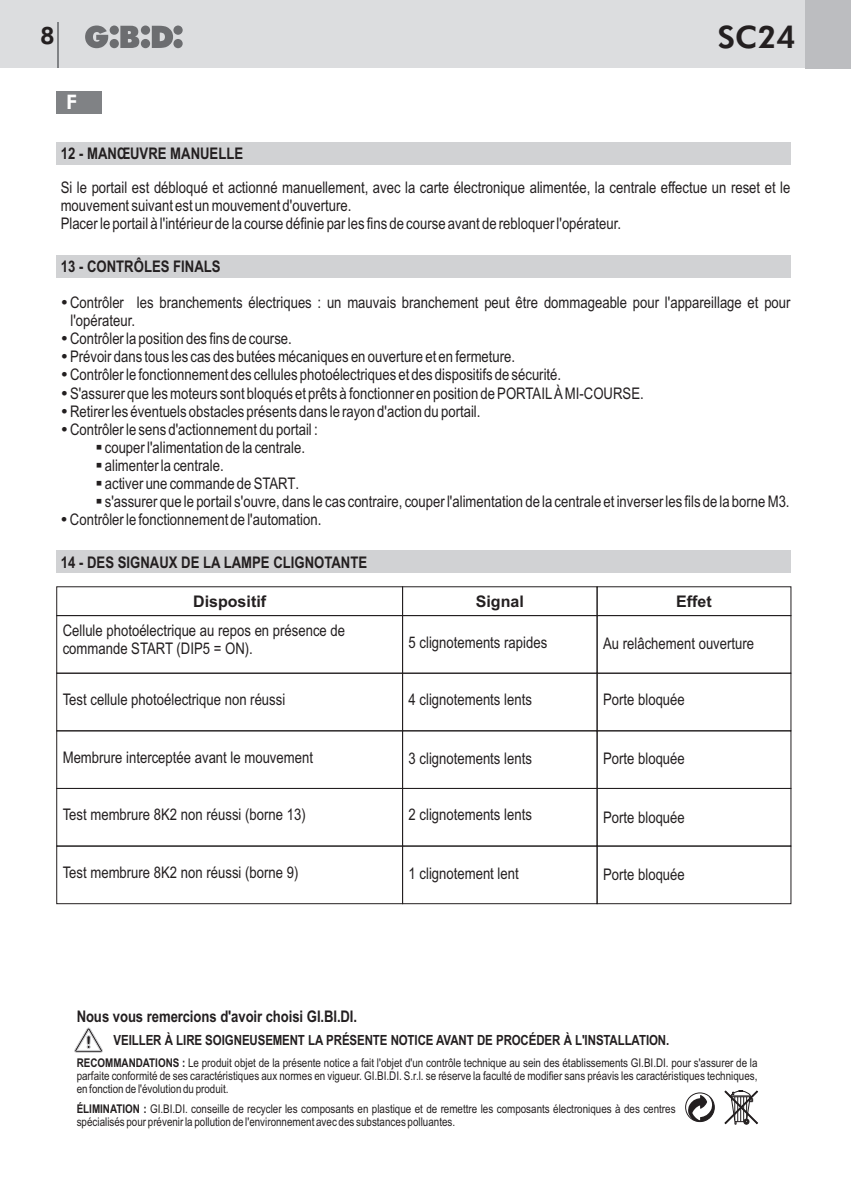
<style>
.page{position:relative;width:851px;height:1191px;background:#fff}
.page>*{position:absolute;margin:0;border:0;box-sizing:border-box;transform-origin:0 0}
.t1{font:800 31px "Futura BT";color:#231f20}
.t2{font:800 24px "Futura BT";color:#231f20}
.t3{font:800 20px "Futura BT";color:#fff}
.t4{font:16px/18.2px "Arial Narrow";color:#231f20}
.t5{font:700 16px "Arial Narrow";color:#231f20}
.t6{font:700 16px "Arial";color:#231f20}
.t7{font:16px "Wingdings";color:#231f20}
.t8{font:700 14px "Arial Narrow";color:#231f20}
.t9{font:12px/13px "Arial Narrow";color:#231f20;text-align:justify}
.s1{font-weight:700}
</style>
<div class="page">
<div style="left:0;top:0;width:849px;height:68px;background:#dcdddf"></div>
<hr style="left:57px;top:23px;width:1px;height:45px;background:#808285">
<div style="left:805px;top:0;width:45px;height:68px;background:#bcbdc0"></div>
<svg style="left:85px;top:26px;width:98px;height:22px"></svg>
<div style="left:57px;top:91px;width:45px;height:22px;background:#808285"></div>
<div style="left:57px;top:142px;width:733px;height:22px;background:#d1d2d4"></div>
<div style="left:57px;top:255px;width:733px;height:23px;background:#d1d2d4"></div>
<div style="left:57px;top:550px;width:733px;height:23px;background:#d1d2d4"></div>
<div style="left:56px;top:615px;width:347px;height:58px;border:1px solid #231f20"></div>
<div style="left:402px;top:615px;width:195px;height:58px;border:1px solid #231f20"></div>
<div style="left:596px;top:615px;width:195px;height:58px;border:1px solid #231f20"></div>
<div style="left:56px;top:673px;width:347px;height:58px;border:1px solid #231f20"></div>
<div style="left:402px;top:673px;width:195px;height:58px;border:1px solid #231f20"></div>
<div style="left:596px;top:673px;width:195px;height:58px;border:1px solid #231f20"></div>
<div style="left:56px;top:788px;width:347px;height:58px;border:1px solid #231f20"></div>
<div style="left:402px;top:788px;width:195px;height:58px;border:1px solid #231f20"></div>
<div style="left:596px;top:788px;width:195px;height:58px;border:1px solid #231f20"></div>
<div style="left:56px;top:846px;width:347px;height:58px;border:1px solid #231f20"></div>
<div style="left:402px;top:846px;width:195px;height:58px;border:1px solid #231f20"></div>
<div style="left:596px;top:846px;width:195px;height:58px;border:1px solid #231f20"></div>
<svg style="left:685px;top:1092px;width:29px;height:29px"></svg>
<svg style="left:687px;top:1095px;width:27px;height:26px"></svg>
<svg style="left:724px;top:1090px;width:34px;height:35px"></svg>
<svg style="left:74px;top:1027px;width:29px;height:25px"></svg>
<h2 class="t2" style="left:40px;top:25px;width:16px">8</h2>
<p class="t3" style="left:66px;top:94px;width:12px">F</p>
<h1 class="t1" style="left:717px;top:24px;width:79px">SC24</h1>
<p class="t5" style="left:61px;top:147px;width:162px">12 - MANŒUVRE MAN A )</p>
<p class="t4" style="left:61px;top:180px;width:731px">Si le portail est débloqué et actionné manuellement, avec la carte électronique alimentée, la centrale effectue un reset et le mouvement suivant est un mouvement d'ouverture.<br>Placer le portail à l'intérieur de la course définie par les fins de course avant de rebloquer l'opérateur.</p>
<p class="t5" style="left:61px;top:260px;width:162px">DESRCIZIOÔLES FINALSA )</p>
<p class="t5" style="left:61px;top:147px;width:184px">DESRCIZIONE MENU (UELLE</p>
<p class="t5" style="left:61px;top:260px;width:141px">13 - CONTRNE MENU (</p>
<p class="t4" style="left:61px;top:295px;width:731px">•Contrôler les branchements électriques : un mauvais branchement peut être dommageable pour l'appareillage et pour</p>
<p class="t7" style="left:61px;top:332px;width:49px">•</p>
<p class="t4" style="left:70px;top:313px;width:66px">l'opérateur.</p>
<p class="t4" style="left:70px;top:331px;width:223px">Contrôler la position des fins de course.</p>
<p class="t4" style="left:70px;top:349px;width:446px">Prévoir dans tous les cas des butées mécaniques en ouverture et en fermeture.</p>
<p class="t7" style="left:61px;top:350px;width:49px">•</p>
<p class="t4" style="left:70px;top:367px;width:492px">Contrôler le fonctionnement des cellules photoélectriques et des dispositifs de sécurité.</p>
<p class="t7" style="left:61px;top:368px;width:49px">•</p>
<p class="t4" style="left:70px;top:385px;width:575px">S'assurer que les moteurs sont bloqués et prêts à fonctionner en position de PORTAILÀ MI-COURSE.</p>
<p class="t7" style="left:61px;top:386px;width:49px">•</p>
<p class="t4" style="left:70px;top:403px;width:412px">Retirer les éventuels obstacles présents dans le rayon d'action du portail.<br>Contrôlerle sens d'actionnement du portail :</p>
<p class="t4" style="left:105px;top:440px;width:202px">couper l'alimentation de la centrale.</p>
<p class="t7" style="left:95px;top:477px;width:45px">▪</p>
<p class="t7" style="left:61px;top:404px;width:49px">•</p>
<p class="t7" style="left:61px;top:422px;width:49px">•</p>
<p class="t4" style="left:105px;top:458px;width:120px">alimenter la centrale.</p>
<p class="t4" style="left:105px;top:476px;width:196px">activer une commande de START.</p>
<p class="t4" style="left:70px;top:494px;width:721px;text-indent:35px">s'assurer que le portail s'ouvre, dans le cas contraire, couper l'alimentation de la centrale et inverser les fils de la borne M3.<br>Contrôler le fonctionnement de l'automation.</p>
<p class="t5" style="left:61px;top:556px;width:308px">DESRCIZIONE MENU ( LAA ) LAMPE CLIGNOTANTE</p>
<p class="t7" style="left:95px;top:495px;width:45px">▪</p>
<p class="t7" style="left:61px;top:513px;width:49px">•</p>
<p class="t5" style="left:61px;top:556px;width:140px">14 - DES SIGNAUX DE</p>
<p class="t6" style="left:193px;top:595px;width:74px">Dispositif</p>
<p class="t6" style="left:475px;top:595px;width:50px">Signal</p>
<p class="t6" style="left:676px;top:595px;width:37px">Effet</p>
<p class="t4" style="left:63px;top:623px;width:284px">Cellule photoélectrique au repos en présence de commande START (DIP5 = ON).</p>
<p class="t4" style="left:408px;top:634px;width:140px">5 clignotements rapides</p>
<p class="t4" style="left:603px;top:636px;width:152px">Au relâchement ouverture</p>
<p class="t4" style="left:63px;top:692px;width:224px">Test cellule photoélectrique non réussi</p>
<p class="t4" style="left:408px;top:692px;width:125px">4 clignotements lents</p>
<p class="t4" style="left:603px;top:692px;width:83px">Porte bloquée</p>
<p class="t4" style="left:63px;top:749px;width:252px">Membrure interceptée avant le mouvement</p>
<p class="t4" style="left:408px;top:750px;width:125px">3 clignotements lents</p>
<p class="t4" style="left:603px;top:751px;width:83px">Porte bloquée</p>
<p class="t4" style="left:63px;top:807px;width:244px">Test membrure 8K2 non réussi (borne 13)</p>
<p class="t4" style="left:408px;top:807px;width:125px">2 clignotements lents</p>
<p class="t4" style="left:603px;top:810px;width:83px">Porte bloquée</p>
<p class="t4" style="left:63px;top:865px;width:237px">Test membrure 8K2 non réussi (borne 9)</p>
<p class="t4" style="left:408px;top:865px;width:112px">1 clignotement lent</p>
<p class="t4" style="left:603px;top:867px;width:83px">Porte bloquée</p>
<p class="t5" style="left:77px;top:1010px;width:282px">Nous vous remercions d'avoir choisi GI.BI.DI.</p>
<p class="t8" style="left:114px;top:1035px;width:557px">VEILLER À LIRE SOIGNEUSEMENT LA PRÉSENTE NOTICE AVANT DE PROCÉDER À L'INSTALLATION.</p>
<p class="t9" style="left:77px;top:1057px;width:682px"><span class="s1">RECOMMANDATIONS :</span> Le produit objet de la présente notice a fait l'objet d'un contrôle technique au sein des établissements GI.BI.DI. pour s'assurer de la parfaite conformité de ses caractéristiques aux normes en vigueur. GI.BI.DI. S.r.l. se réserve la faculté de modifier sans préavis les caractéristiques techniques, en fonction de l'évolution du produit.</p>
<p class="t9" style="left:77px;top:1103px;width:600px"><span class="s1">ÉLIMINATION :</span> GI.BI.DI. conseille de recycler les composants en plastique et de remettre les composants électroniques à des centres spécialisés pour prévenir la pollution de l'environnement avec des substances polluantes.</p>
</div>
